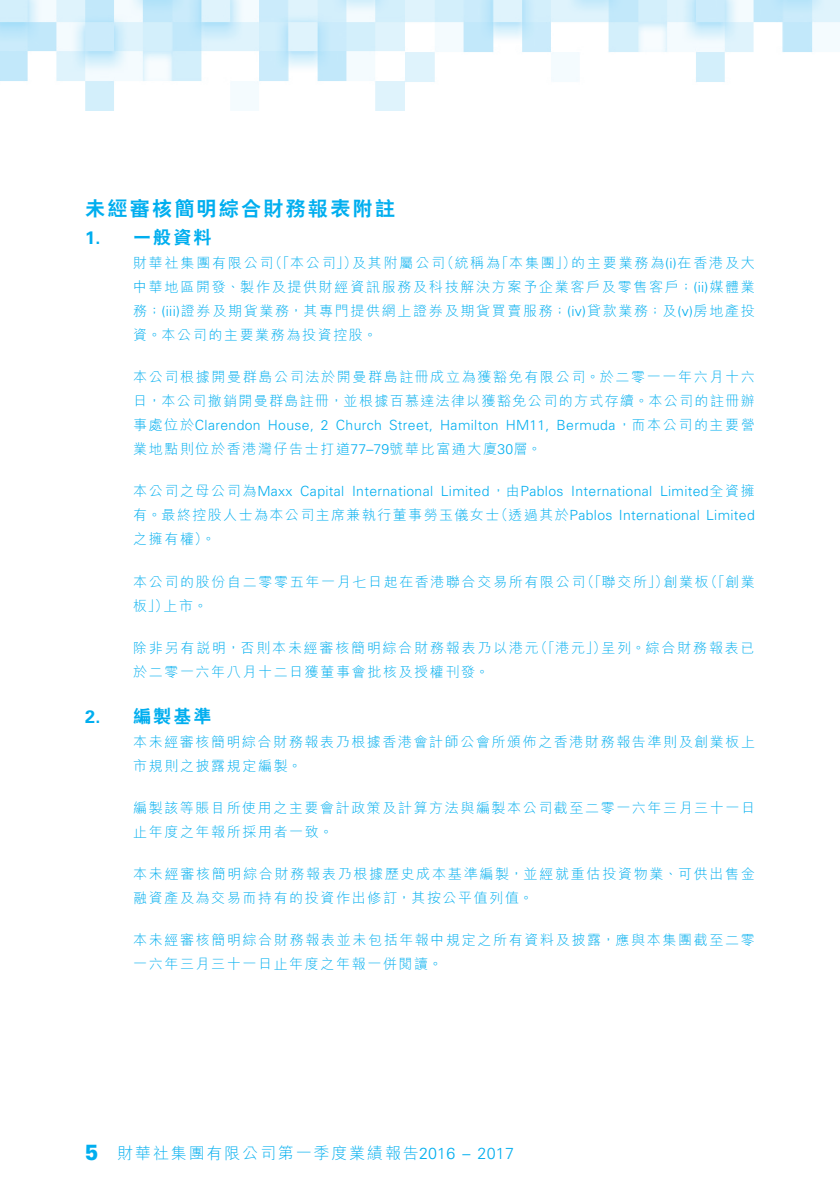
<style>
.page{position:relative;width:840px;height:1191px;background:#fff}
.page>*{position:absolute;margin:0;border:0;box-sizing:border-box;transform-origin:0 0}
.t1{font:900 22px "Univers LT Std";color:#00aeef;scale:.9 1}
._03_H1{font:800 20px "C Hei 2 HK";letter-spacing:.115em;color:#00aeef}
._17_H1__Note{font:800 18px "C Hei 2 HK";letter-spacing:.115em;color:#00aeef}
._17_H1__Note-2{font:700 18px "Univers LT Std";color:#00aeef}
.t2{font:300 16px "M Hei HK";letter-spacing:.115em;color:#00aeef}
._26___P2__Note{font:300 14px/24px "M Hei HK";letter-spacing:.115em;color:#00aeef}
._26___P2__Note-2{font:300 14px "Univers LT Std";letter-spacing:.025em;color:#00aeef}
.s1{font-family:"Univers LT Std"}
.s2{font-family:"M Hei HK"}
</style>
<div class="page">
<img style="left:0;top:0;width:839px;height:110px">
<p class="_03_H1" style="left:85px;top:196px;width:311px">未經審核簡明綜合財務報表附註</p>
<p class="_17_H1__Note" style="left:133px;top:226px;width:80px">一般資料</p>
<p class="_17_H1__Note-2" style="left:85px;top:227px;width:17px">1.</p>
<p class="_26___P2__Note" style="left:268px;top:251px;width:90px">（「本公司」）</p>
<p class="_26___P2__Note" style="left:440px;top:251px;width:61px">（統稱為</p>
<p class="_26___P2__Note" style="left:494px;top:251px;width:83px">「本集團」）</p>
<p class="_26___P2__Note" style="left:352px;top:251px;width:94px">及其附屬公司</p>
<p class="_26___P2__Note" style="left:571px;top:251px;width:185px">的主要業務為 <span class="s1">)i(</span> 在香港及大</p>
<p class="_26___P2__Note" style="left:133px;top:251px;width:622px">財華社集團有限公司<br>中華地區開發、製作及提供財經資訊服務及科技解決方案予企業客戶及零售客戶；<span class="s1">( )i i</span> 媒體業務；<span class="s1">(iii)</span>證券及期貨業務，其專門提供網上證券及期貨買賣服務；<span class="s1">(iv)</span>貸款業務；及 <span class="s1">)v(</span> 房地產投資。本公司的主要業務為投資控股。</p>
<p class="_26___P2__Note" style="left:133px;top:365px;width:623px;text-align:right">本公司根據開曼群島公司法於開曼群島註冊成立為獲豁免有限公司。於二零一一年六月十六日，本公司撤銷開曼群島註冊，並根據百慕達法律以獲豁免公司的方式存續。本公司的註冊辦<br><span class="s1">Bermuda</span>，而本公司的主要營</p>
<p class="_26___P2__Note" style="left:133px;top:413px;width:409px">事處位於<span class="s1">Clarendon<br></span>業地點則位於香港灣仔告士打道<span class="s1">77–79</span>號華比富通大廈<span class="s1">30</span>層。</p>
<p class="_26___P2__Note-2" style="left:336px;top:417px;width:48px">Church</p>
<p class="_26___P2__Note-2" style="left:389px;top:417px;width:46px">Street,</p>
<p class="_26___P2__Note-2" style="left:268px;top:417px;width:62px">House 2,</p>
<p class="_26___P2__Note-2" style="left:440px;top:417px;width:60px">Hamilton</p>
<p class="_26___P2__Note-2" style="left:505px;top:417px;width:45px">HM11,</p>
<p class="_26___P2__Note" style="left:133px;top:479px;width:161px">本公司之母公司為<span class="s1">Maxx</span></p>
<p class="_26___P2__Note-2" style="left:300px;top:483px;width:46px">Capital</p>
<p class="_26___P2__Note-2" style="left:352px;top:483px;width:83px">International</p>
<p class="_26___P2__Note-2" style="left:440px;top:483px;width:124px">Limited<span class="s2">，由</span>Pablos</p>
<p class="_26___P2__Note-2" style="left:571px;top:483px;width:83px">International</p>
<p class="_26___P2__Note-2" style="left:659px;top:483px;width:96px">Limited<span class="s2">全資擁</span></p>
<p class="_26___P2__Note-2" style="left:494px;top:507px;width:262px"><span class="s2">（透過其於</span>Pablos International Limited</p>
<p class="_26___P2__Note" style="left:133px;top:503px;width:367px">有。最終控股人士為本公司主席兼執行董事勞玉儀女士之擁有權。(</p>
<p class="_17_H1__Note-2" style="left:85px;top:705px;width:17px">2.</p>
<p class="_26___P2__Note" style="left:580px;top:569px;width:90px">（「聯交所」）</p>
<p class="_26___P2__Note" style="left:703px;top:569px;width:53px">（「創業</p>
<p class="_26___P2__Note" style="left:163px;top:569px;width:423px;text-indent:-30px">本公司的股份自二零零五年一月七日起在香港聯合交易所有限公司上市。</p>
<p class="_26___P2__Note" style="left:663px;top:569px;width:47px">創業板</p>
<p class="_26___P2__Note" style="left:133px;top:593px;width:37px">板」）</p>
<p class="_26___P2__Note" style="left:533px;top:635px;width:74px">（「港元」）</p>
<p class="_26___P2__Note" style="left:133px;top:635px;width:407px">除非另有說明，否則本未經審核簡明綜合財務報表乃以港元於二零一六年八月十二日獲董事會批核及授權刊發。</p>
<p class="_17_H1__Note" style="left:133px;top:704px;width:80px">編製基準</p>
<p class="_26___P2__Note" style="left:601px;top:635px;width:154px">呈列。綜合財務報表已</p>
<p class="_26___P2__Note" style="left:133px;top:729px;width:623px">本未經審核簡明綜合財務報表乃根據香港會計師公會所頒佈之香港財務報告準則及創業板上市規則之披露規定編製。</p>
<p class="_26___P2__Note" style="left:133px;top:795px;width:623px">編製該等賬目所使用之主要會計政策及計算方法與編製本公司截至二零一六年三月三十一日止年度之年報所採用者一致。</p>
<p class="_26___P2__Note" style="left:133px;top:861px;width:623px">本未經審核簡明綜合財務報表乃根據歷史成本基準編製，並經就重估投資物業、可供出售金融資產及為交易而持有的投資作出修訂，其按公平值列值。</p>
<p class="_26___P2__Note" style="left:133px;top:927px;width:623px">本未經審核簡明綜合財務報表並未包括年報中規定之所有資料及披露，應與本集團截至二零一六年三月三十一日止年度之年報一併閱讀。</p>
<h1 class="t1" style="left:85px;top:1137px;width:16px">5</h1>
<p class="t2" style="left:117px;top:1142px;width:398px">財華社集團有限公司第一季度業績報告<span class="s1">2016 – 2017</span></p>
</div>
